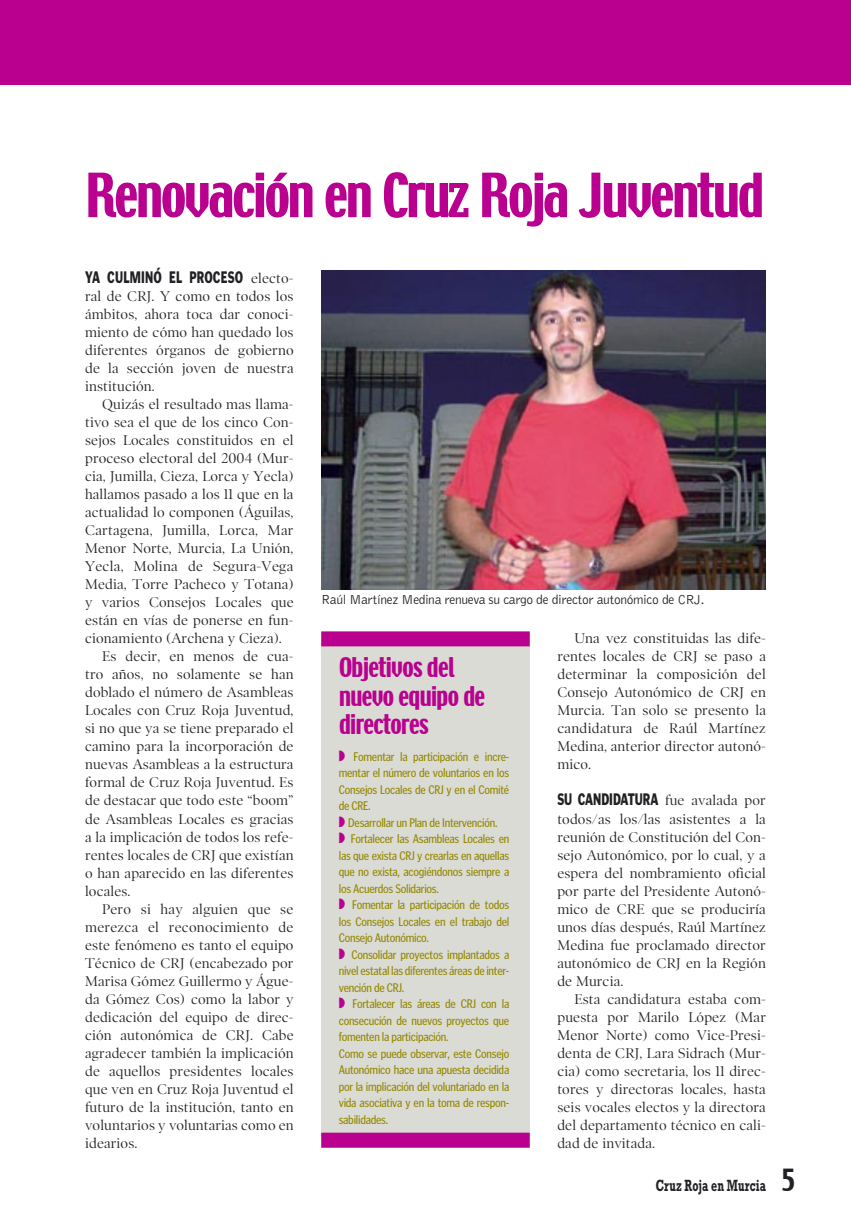
<style>
.page{position:relative;width:851px;height:1221px;background:#fff}
.page>*{position:absolute;margin:0;border:0;box-sizing:border-box;transform-origin:0 0}
.t1{font:54px "Techno";letter-spacing:-.04em;color:#b9008f}
.t2{font:24px/28.8px "Techno";letter-spacing:-.025em;color:#b9008f}
.t3{font:900 16.5px "Poynter Gothic Text";letter-spacing:-.01em;color:#212125;scale:.7 1}
.t4{font:900 16.5px "Poynter Gothic Text";letter-spacing:.01em;color:#212125;scale:.7 1}
.t5{font:700 16.5px "Rockwell";letter-spacing:.005em;color:#212125;scale:.65 1}
.t6{font:14.25px/18px "Poynter OS Display";letter-spacing:.01em;color:#212125;text-align:justify}
.t7{font:300 13.5px "Bell Gothic";letter-spacing:-.025em;color:#212125}
.t8{font:condensed 12.75px/16.5px "Poynter Gothic Text";letter-spacing:-.02em;color:#958700}
.s1{font-family:"Poynter OS Display";font-weight:400;font-size:14.25px}
.s2{color:#b9008f}
.s3{font-family:"Techno";font-weight:400;font-size:27px}
</style>
<div class="page">
<div style="left:0;top:0;width:850px;height:85px;background:#b9008f"></div>
<img style="left:321px;top:271px;width:444px;height:318px">
<div style="left:321px;top:633px;width:208px;height:514px;background:#dadbd4"></div>
<div style="left:321px;top:1132px;width:208px;height:15px;background:#b9008f"></div>
<div style="left:321px;top:631px;width:208px;height:15px;background:#b9008f"></div>
<h1 class="t1" style="left:85px;top:159px;width:680px">Renovación en Cruz Roja Juventud</h1>
<p class="t4" style="left:85px;top:268px;width:299px">YA CULMINÓ EL PROCESO <span class="s1">electo-</span></p>
<p class="t6" style="left:85px;top:287px;width:210px">ral de CRJ. Y como en todos los ámbitos, ahora toca dar conoci&shy;miento de cómo han quedado los diferentes órganos de gobierno de la sección joven de nuestra institución.</p>
<p class="t6" style="left:102px;top:395px;width:193px">Quizás el resultado mas llama-</p>
<p class="t6" style="left:85px;top:413px;width:210px">tivo sea el que de los cinco Con-</p>
<p class="t6" style="left:85px;top:431px;width:210px">sejos Locales constituidos en el</p>
<p class="t6" style="left:85px;top:449px;width:210px">proceso electoral del 2004 (Mur-</p>
<p class="t6" style="left:85px;top:467px;width:210px">cia, Jumilla, Cieza, Lorca y Yecla)</p>
<p class="t6" style="left:85px;top:485px;width:210px">hallamos pasado a los 11 que en la</p>
<p class="t6" style="left:85px;top:503px;width:210px">actualidad lo componen (Águilas,</p>
<p class="t6" style="left:85px;top:521px;width:210px">Cartagena, Jumilla, Lorca, Mar</p>
<p class="t6" style="left:85px;top:539px;width:210px">Menor Norte, Murcia, La Unión,</p>
<p class="t6" style="left:85px;top:557px;width:210px">Yecla, Molina de Segura-Vega</p>
<p class="t6" style="left:85px;top:575px;width:210px">Media, Torre Pacheco y Totana)</p>
<p class="t6" style="left:85px;top:593px;width:210px">y varios Consejos Locales que</p>
<p class="t6" style="left:85px;top:611px;width:210px">están en vías de ponerse en fun-</p>
<p class="t6" style="left:85px;top:629px;width:198px">cionamiento (Archena y Cieza).</p>
<p class="t6" style="left:102px;top:647px;width:193px">Es decir, en menos de cua-</p>
<p class="t6" style="left:85px;top:665px;width:210px">tro años, no solamente se han</p>
<p class="t6" style="left:85px;top:683px;width:210px">doblado el número de Asambleas</p>
<p class="t6" style="left:85px;top:701px;width:210px">Locales con Cruz Roja Juventud,</p>
<p class="t6" style="left:85px;top:719px;width:210px">si no que ya se tiene preparado el</p>
<p class="t6" style="left:85px;top:737px;width:210px">camino para la incorporación de</p>
<p class="t6" style="left:85px;top:755px;width:210px">nuevas Asambleas a la estructura</p>
<p class="t6" style="left:85px;top:773px;width:210px">formal de Cruz Roja Juventud. Es</p>
<p class="t6" style="left:85px;top:791px;width:210px">de destacar que todo este “boom”</p>
<p class="t6" style="left:85px;top:809px;width:210px">de Asambleas Locales es gracias</p>
<p class="t6" style="left:85px;top:827px;width:210px">a la implicación de todos los refe-</p>
<p class="t6" style="left:85px;top:845px;width:210px">rentes locales de CRJ que existían</p>
<p class="t6" style="left:85px;top:863px;width:210px">o han aparecido en las diferentes</p>
<p class="t6" style="left:85px;top:881px;width:47px">locales.</p>
<p class="t6" style="left:102px;top:899px;width:193px">Pero si hay alguien que se</p>
<p class="t6" style="left:85px;top:917px;width:210px">merezca el reconocimiento de</p>
<p class="t6" style="left:85px;top:935px;width:210px">este fenómeno es tanto el equipo</p>
<p class="t6" style="left:85px;top:953px;width:210px">Técnico de CRJ (encabezado por</p>
<p class="t6" style="left:85px;top:971px;width:210px">Marisa Gómez Guillermo y Águe-</p>
<p class="t6" style="left:85px;top:989px;width:210px">da Gómez Cos) como la labor y</p>
<p class="t6" style="left:85px;top:1007px;width:210px">dedicación del equipo de direc-</p>
<p class="t6" style="left:85px;top:1025px;width:210px">ción autonómica de CRJ. Cabe</p>
<p class="t6" style="left:85px;top:1043px;width:210px">agradecer también la implicación</p>
<p class="t6" style="left:85px;top:1061px;width:210px">de aquellos presidentes locales</p>
<p class="t6" style="left:85px;top:1079px;width:210px">que ven en Cruz Roja Juventud el</p>
<p class="t6" style="left:85px;top:1097px;width:210px">futuro de la institución, tanto en</p>
<p class="t6" style="left:85px;top:1115px;width:210px">voluntarios y voluntarias como en</p>
<p class="t6" style="left:85px;top:1133px;width:54px">idearios.</p>
<p class="t7" style="left:321px;top:592px;width:384px">Raúl Martínez Medina renueva su cargo de director autonómico de CRJ.</p>
<h2 class="t2" style="left:339px;top:654px;width:147px">Objetivos del nuevo equipo de directores</h2>
<p class="t8" style="left:339px;top:748px;width:172px"><span class="s2">◗</span> Fomentar la participación e incre&shy;mentar el número de voluntarios en los<br>Consejos Locales de CRJ y en el Comité de CRE.<br><span class="s2">◗</span> Desarrollar un Plan de Intervención.<br><span class="s2">◗</span> Fortalecer las Asambleas Locales en las que exista CRJ y crearlas en aquellas que no exista, acogiéndonos siempre a los Acuerdos Solidarios.<br><span class="s2">◗</span> Fomentar la participación de todos los Consejos Locales en el trabajo del<br>Consejo Autonómico.<br><span class="s2">◗</span> Consolidar proyectos implantados a nivel estatal las diferentes áreas de inter&shy;vención de CRJ.<br><span class="s2">◗</span> Fortalecer las áreas de CRJ con la consecución de nuevos proyectos que fomenten la participación.<br>Como se puede observar, este Consejo<br>Autonómico hace una apuesta decidida por la implicación del voluntariado en la vida asociativa y en la toma de respon&shy;sabilidades.</p>
<p class="t6" style="left:557px;top:629px;width:210px;text-indent:17px">Una vez constituidas las dife&shy;rentes locales de CRJ se paso a determinar la composición del Consejo Autonómico de CRJ en Murcia. Tan solo se presento la candidatura de Raúl Martínez Medina, anterior director autonó&shy;mico.</p>
<p class="t3" style="left:557px;top:790px;width:299px">SU CANDIDATURA <span class="s1">fue avalada por</span></p>
<p class="t6" style="left:557px;top:809px;width:210px">todos/as los/las asistentes a la reunión de Constitución del Con&shy;sejo Autonómico, por lo cual, y a espera del nombramiento oficial por parte del Presidente Autonó&shy;mico de CRE que se produciría unos días después, Raúl Martínez Medina fue proclamado director autonómico de CRJ en la Región de Murcia.</p>
<p class="t6" style="left:557px;top:989px;width:210px;text-indent:17px">Esta candidatura estaba com&shy;puesta por Marilo López (Mar Menor Norte) como Vice-Presi&shy;denta de CRJ, Lara Sidrach (Mur&shy;cia) como secretaria, los 11 direc&shy;tores y directoras locales, hasta seis vocales electos y la directora del departamento técnico en cali&shy;dad de invitada.</p>
<p class="t5" style="left:655px;top:1175px;width:216px">Cruz Roja en Murcia <span class="s3">5</span></p>
</div>
